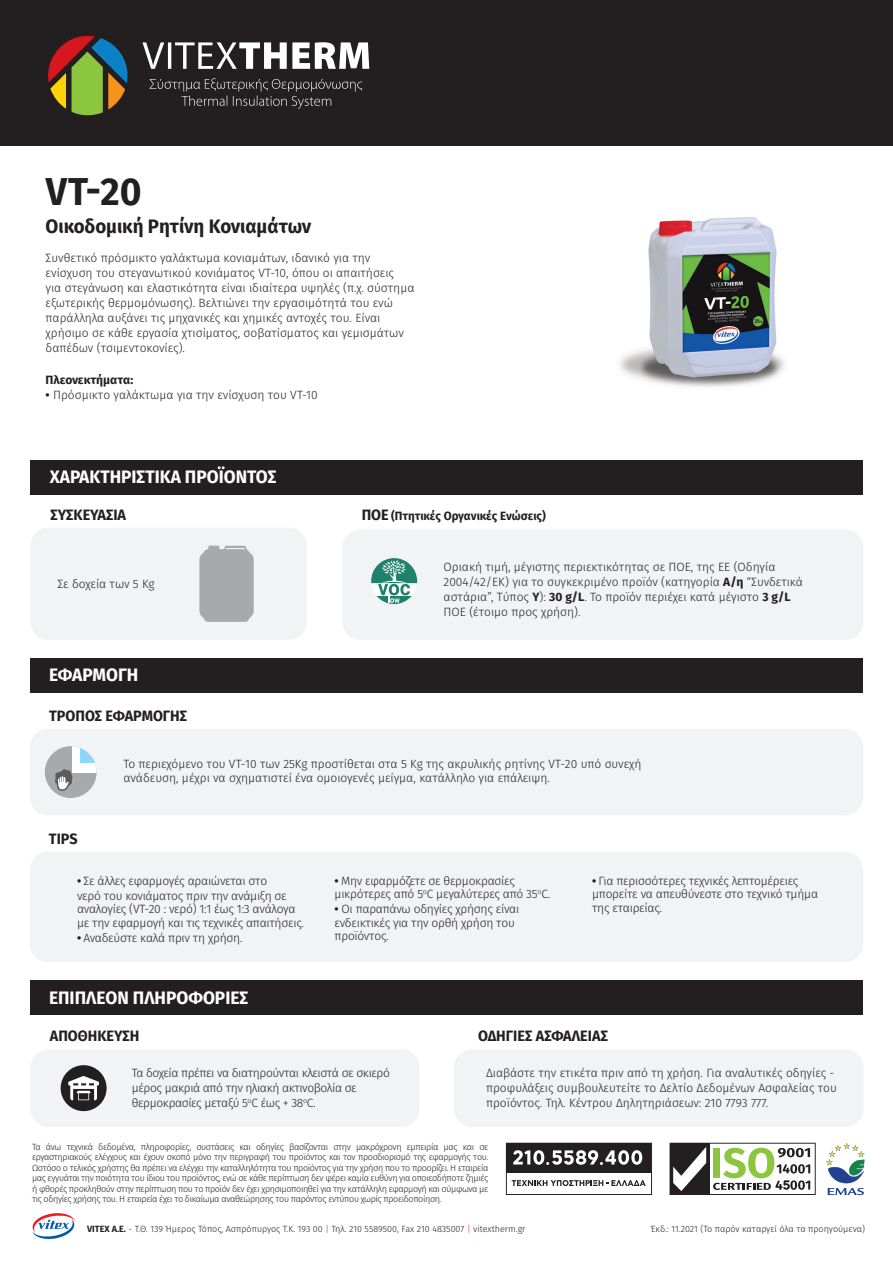
<style>
.page{position:relative;width:893px;height:1263px;background:#fff}
.page>*{position:absolute;margin:0;border:0;box-sizing:border-box;transform-origin:0 0}
.t1{font:700 38.85px "Fira Sans";color:#231f20;scale:.96 1}
.t2{font:700 19.5px "Fira Sans";color:#231f20;scale:.96 1}
.t3{font:700 18px "Fira Sans";color:#fff;scale:.96 1}
.t4{font:700 15px "Fira Sans";color:#231f20;scale:.96 1}
.t5{font:300 12px/15px "Fira Sans";color:#231f20}
.t6{font:300 12px/13.5px "Fira Sans";letter-spacing:-.02em;color:#231f20}
.t7{font:300 12px/15px "Fira Sans";letter-spacing:-.03em;color:#231f20}
.t8{font:700 12px "Fira Sans";color:#231f20;scale:.96 1}
.t9{font:700 12px "Fira Sans";color:#231f20}
.t10{font:300 9px/10.5px "Fira Sans";color:#231f20;text-align:justify}
.s1{font-weight:700}
.s2{font-size:15px}
.s3{color:#ee1d23}
.s4{color:#002359}
</style>
<div class="page">
<div style="left:30px;top:460px;width:833px;height:34px;background:#231f20"></div>
<div style="left:0;top:0;width:893px;height:145px;background:#231f20"></div>
<svg style="left:142px;top:42px;width:227px;height:27px"></svg>
<svg style="left:149px;top:78px;width:213px;height:31px"></svg>
<svg style="left:48px;top:36px;width:80px;height:79px"></svg>
<div style="left:30px;top:658px;width:833px;height:34px;background:#231f20"></div>
<div style="left:30px;top:729px;width:833px;height:86px;background:#f2f3f4;border-radius:18px"></div>
<div style="left:30px;top:852px;width:833px;height:110px;background:#f2f3f4;border-radius:18px"></div>
<div style="left:45px;top:746px;width:52px;height:52px;background:#a7aaac;border-radius:26px"></div>
<div style="left:73px;top:746px;width:24px;height:27px;background:#fff"></div>
<svg style="left:80px;top:746px;width:17px;height:17px"></svg>
<svg style="left:55px;top:768px;width:18px;height:23px"></svg>
<div style="left:30px;top:981px;width:833px;height:34px;background:#231f20"></div>
<div style="left:454px;top:1049px;width:409px;height:78px;background:#f2f3f4;border-radius:18px"></div>
<div style="left:30px;top:1049px;width:390px;height:78px;background:#f2f3f4;border-radius:18px"></div>
<div style="left:61px;top:1065px;width:46px;height:46px;background:#231f20;border-radius:50%"></div>
<svg style="left:68px;top:1076px;width:31px;height:24px"></svg>
<img style="left:620px;top:217px;width:164px;height:170px">
<div style="left:30px;top:528px;width:277px;height:112px;background:#f2f3f4;border-radius:18px"></div>
<svg style="left:199px;top:546px;width:55px;height:76px"></svg>
<div style="left:342px;top:530px;width:521px;height:110px;background:#f2f3f4;border-radius:18px"></div>
<svg style="left:371px;top:558px;width:46px;height:46px"></svg>
<svg style="left:826px;top:1143px;width:39px;height:52px"></svg>
<svg style="left:506px;top:1143px;width:146px;height:52px"></svg>
<svg style="left:670px;top:1143px;width:146px;height:52px"></svg>
<svg style="left:32px;top:1213px;width:43px;height:26px"></svg>
<h1 class="t1" style="left:46px;top:164px;width:101px">VT-20</h1>
<h2 class="t2" style="left:46px;top:213px;width:278px">Οικοδοµική Ρητίνη Κονιαµάτων</h2>
<p class="t5" style="left:46px;top:251px;width:370px">Συνθετικό πρόσµικτο γαλάκτωµα κονιαµάτων, ιδανικό για την ενίσχυση του στεγανωτικού κονιάµατος VT-10, όπου οι απαιτήσεις<br>για στεγάνωση και ελαστικότητα είναι ιδιαίτερα υψηλές (π.χ. σύστηµα εξωτερικής θερµοµόνωσης). Βελτιώνει την εργασιµότητά του ενώ παράλληλα αυξάνει τις µηχανικές και χηµικές αντοχές του. Είναι χρήσιµο σε κάθε εργασία χτισίµατος, σοβατίσµατος και γεµισµάτων δαπέδων (τσιµεντοκονίες).</p>
<p class="t9" style="left:46px;top:372px;width:89px">Πλεονεκτήµατα:</p>
<p class="t5" style="left:46px;top:388px;width:274px"><span class="s1">•</span> Πρόσµικτο γαλάκτωµα για την ενίσχυση του VT-10</p>
<h3 class="t3" style="left:50px;top:464px;width:238px">ΧΑΡΑΚΤΗΡΙΣΤΙΚΑ ΠΡΟΪΟΝΤΟΣ</h3>
<p class="t4" style="left:51px;top:504px;width:80px">ΣΥΣΚΕΥΑΣΙΑ</p>
<p class="t5" style="left:57px;top:578px;width:99px">Σε δοχεία των 5 Kg</p>
<h3 class="t3" style="left:49px;top:662px;width:95px">ΕΦΑΡΜΟΓΗ</h3>
<p class="t4" style="left:49px;top:705px;width:145px">ΤΡΟΠΟΣ ΕΦΑΡΜΟΓΗΣ</p>
<p class="t8" style="left:362px;top:507px;width:193px"><span class="s2">ΠΟΕ</span> (Πτητικές Οργανικές Ενώσεις)</p>
<p class="t5" style="left:444px;top:560px;width:361px">Οριακή τιµή, µέγιστης περιεκτικότητας σε ΠΟΕ, της ΕΕ (Οδηγία 2004/42/ΕΚ) για το συγκεκριµένο προϊόν (κατηγορία <span class="s1">Α/η</span> “Συνδετικά αστάρια”, Τύπος <span class="s1">Υ</span>): <span class="s1">30 g/L</span>. Το προϊόν περιέχει κατά µέγιστο <span class="s1">3 g/L </span>ΠΟΕ (έτοιµο προς χρήση).</p>
<p class="t4" style="left:49px;top:828px;width:31px">TIPS</p>
<p class="t5" style="left:123px;top:758px;width:520px;line-height:13.5px">Το περιεχόµενο του VT-10 των 25Kg προστίθεται στα 5 Kg της ακρυλικής ρητίνης VT-20 υπό συνεχή ανάδευση, µέχρι να σχηµατιστεί ένα οµοιογενές µείγµα, κατάλληλο για επάλειψη.</p>
<p class="t6" style="left:77px;top:874px;width:211px;line-height:15px"><span class="s1">•</span> Σε άλλες εφαρµογές αραιώνεται στο νερό του κονιάµατος πριν την ανάµιξη σε</p>
<p class="t6" style="left:77px;top:903px;width:228px">αναλογίες (VT-20 : νερό) 1:1 έως 1:3 ανάλογα µε την εφαρµογή και τις τεχνικές απαιτήσεις.</p>
<p class="t6" style="left:77px;top:931px;width:167px"><span class="s1">•</span> Αναδεύστε καλά πριν τη χρήση.</p>
<h3 class="t3" style="left:49px;top:985px;width:209px">ΕΠΙΠΛΕΟΝ ΠΛΗΡΟΦΟΡΙΕΣ</h3>
<p class="t6" style="left:335px;top:874px;width:217px"><span class="s1">•</span> Μην εφαρµόζετε σε θερµοκρασίες µικρότερες από 5<sup>o</sup>C µεγαλύτερες από 35<sup>o</sup>C.</p>
<p class="t6" style="left:335px;top:903px;width:186px"><span class="s1">•</span> Οι παραπάνω οδηγίες χρήσης είναι ενδεικτικές για την ορθή χρήση του προϊόντος.</p>
<p class="t6" style="left:592px;top:874px;width:227px"><span class="s1">•</span> Για περισσότερες τεχνικές λεπτοµέρειες µπορείτε να απευθύνεστε στο τεχνικό τµήµα της εταιρείας.</p>
<p class="t4" style="left:50px;top:1025px;width:95px">ΑΠΟΘΗΚΕΥΣΗ</p>
<p class="t7" style="left:132px;top:1066px;width:260px">Τα δοχεία πρέπει να διατηρούνται κλειστά σε σκιερό µέρος µακριά από την ηλιακή ακτινοβολία σε θερµοκρασίες µεταξύ 5<sup>o</sup>C έως + 38<sup>o</sup>C.</p>
<p class="t4" style="left:478px;top:1025px;width:137px">Ο∆ΗΓΙΕΣ ΑΣΦΑΛΕΙΑΣ</p>
<p class="t5" style="left:486px;top:1066px;width:352px">∆ιαβάστε την ετικέτα πριν από τη χρήση. Για αναλυτικές οδηγίες - προφυλάξεις συµβουλευτείτε το ∆ελτίο ∆εδοµένων Ασφαλείας του προϊόντος. Τηλ. Κέντρου ∆ηλητηριάσεων: 210 7793 777.</p>
<p class="t10" style="left:32px;top:1142px;width:458px">Τα άνω τεχνικά δεδοµένα, πληροφορίες, συστάσεις και οδηγίες βασίζονται στην µακρόχρονη εµπειρία µας και σε εργαστηριακούς ελέγχους και έχουν σκοπό µόνο την περιγραφή του προϊόντος και τον προσδιορισµό της εφαρµογής του.<br>Ωστόσο ο τελικός χρήστης θα πρέπει να ελέγχει την καταλληλότητα του προϊόντος για την χρήση που το προορίζει. Η εταιρεία µας εγγυάται την ποιότητα του ίδιου του προϊόντος, ενώ σε κάθε περίπτωση δεν φέρει καµία ευθύνη για οποιεσδήποτε ζηµιές ή φθορές προκληθούν στην περίπτωση που το προϊόν δεν έχει χρησιµοποιηθεί για την κατάλληλη εφαρµογή και σύµφωνα µε τις οδηγίες χρήσης του. Η εταιρεία έχει το δικαίωµα αναθεώρησης του παρόντος εντύπου χωρίς προειδοποίηση.</p>
<p class="t10" style="left:87px;top:1224px;width:440px"><span class="s1">VITEX A.E.</span> - T.Θ. 139 Ήµερος Τόπος, Ασπρόπυργος Τ.Κ. 193 00 <span class="s3">|</span> <span class="s4">Τ</span>ηλ. 210 5589500, Fax 210 4835007 <span class="s3">|</span> vitextherm.gr</p>
<p class="t10" style="left:651px;top:1224px;width:215px">Έκδ.: 11.2021 (Το παρόν καταργεί όλα τα προηγούµενα)</p>
</div>
